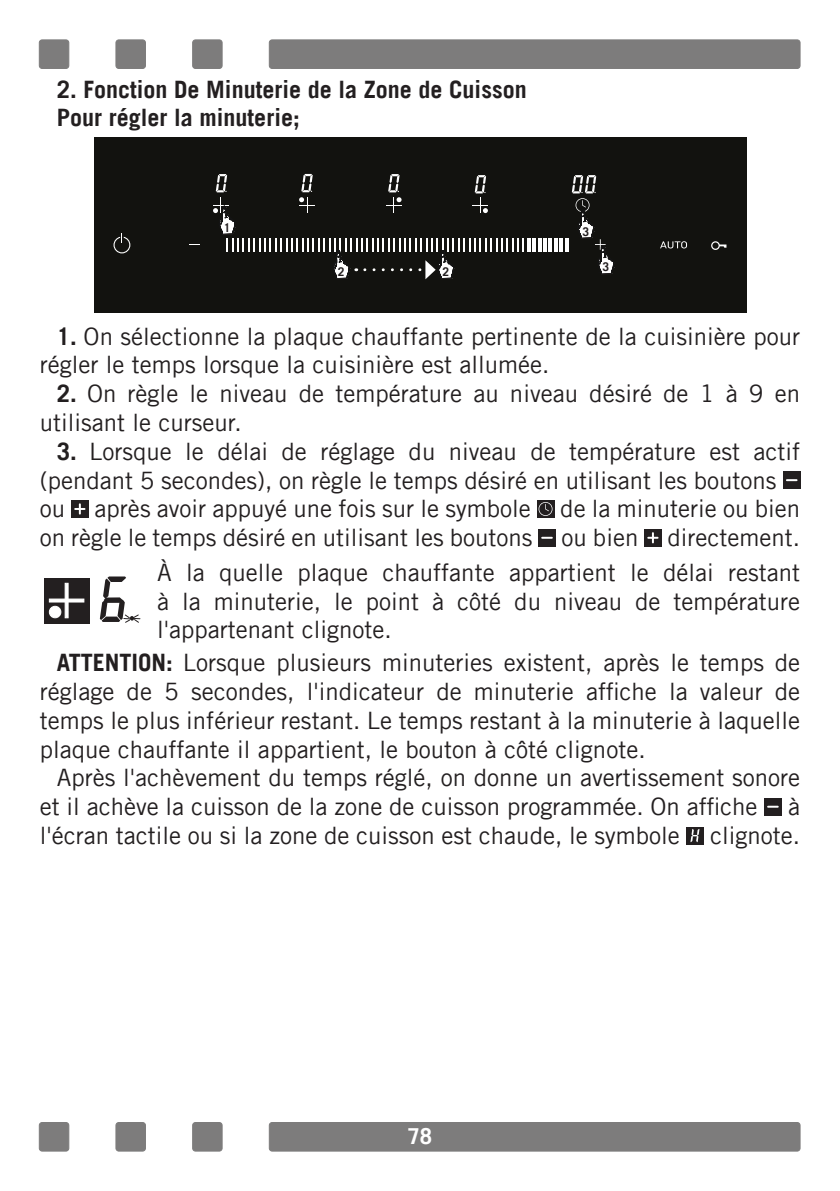
<style>
.page{position:relative;width:840px;height:1191px;background:#fff}
.page>*{position:absolute;margin:0;border:0;box-sizing:border-box;transform-origin:0 0}
.t1{font:24px/28.8px "Trade Gothic";color:#231f20}
.t2{font:700 24px "Trade Gothic";color:#231f20}
.t3{font:700 22px "Trade Gothic";color:#fff}
.t4{font:700 12px "Trade Gothic";color:#231f20}
.s1{font-weight:700}
</style>
<div class="page">
<div style="left:269px;top:40px;width:530px;height:28px;background:#7d7c7c;border-radius:3px"></div>
<div style="left:269px;top:40px;width:530px;height:29px;border:1px solid #7d7c7c;border-radius:3px"></div>
<div style="left:39px;top:40px;width:30px;height:28px;background:#7d7c7c;border-radius:3px"></div>
<div style="left:39px;top:40px;width:30px;height:29px;border:1px solid #7d7c7c;border-radius:3px"></div>
<div style="left:192px;top:40px;width:30px;height:28px;background:#7d7c7c;border-radius:3px"></div>
<div style="left:192px;top:40px;width:30px;height:29px;border:1px solid #7d7c7c;border-radius:3px"></div>
<div style="left:116px;top:40px;width:29px;height:28px;background:#7d7c7c;border-radius:3px"></div>
<div style="left:116px;top:40px;width:30px;height:29px;border:1px solid #7d7c7c;border-radius:3px"></div>
<div style="left:269px;top:1122px;width:530px;height:29px;background:#7d7c7c;border-radius:3px"></div>
<div style="left:269px;top:1122px;width:530px;height:29px;border:1px solid #7d7c7c;border-radius:3px"></div>
<div style="left:39px;top:1122px;width:30px;height:29px;background:#7d7c7c;border-radius:3px"></div>
<div style="left:39px;top:1122px;width:30px;height:29px;border:1px solid #7d7c7c;border-radius:3px"></div>
<div style="left:192px;top:1122px;width:30px;height:29px;background:#7d7c7c;border-radius:3px"></div>
<div style="left:192px;top:1122px;width:30px;height:29px;border:1px solid #7d7c7c;border-radius:3px"></div>
<div style="left:116px;top:1122px;width:29px;height:29px;background:#7d7c7c;border-radius:3px"></div>
<div style="left:116px;top:1122px;width:30px;height:29px;border:1px solid #7d7c7c;border-radius:3px"></div>
<div style="left:782px;top:471px;width:17px;height:17px;background:#231f20"></div>
<svg style="left:786px;top:479px;width:10px;height:2px"></svg>
<div style="left:71px;top:500px;width:17px;height:17px;background:#231f20"></div>
<svg style="left:75px;top:504px;width:9px;height:9px"></svg>
<div style="left:536px;top:500px;width:17px;height:17px;background:#231f20"></div>
<svg style="left:538px;top:502px;width:14px;height:14px"></svg>
<div style="left:538px;top:529px;width:17px;height:17px;background:#231f20"></div>
<svg style="left:542px;top:537px;width:9px;height:2px"></svg>
<div style="left:644px;top:529px;width:17px;height:17px;background:#231f20"></div>
<svg style="left:648px;top:533px;width:9px;height:9px"></svg>
<div style="left:764px;top:798px;width:17px;height:17px;background:#231f20"></div>
<svg style="left:767px;top:805px;width:10px;height:2px"></svg>
<div style="left:686px;top:827px;width:17px;height:17px;background:#231f20"></div>
<svg style="left:690px;top:829px;width:9px;height:13px"></svg>
<div style="left:94px;top:137px;width:652px;height:176px;background:#12120f"></div>
<svg style="left:660px;top:241px;width:26px;height:7px"></svg>
<svg style="left:113px;top:233px;width:17px;height:20px"></svg>
<svg style="left:711px;top:241px;width:15px;height:9px"></svg>
<svg style="left:213px;top:174px;width:400px;height:106px"></svg>
<div style="left:44px;top:577px;width:45px;height:46px;background:#231f20"></div>
<div style="left:49px;top:606px;width:12px;height:12px;background:#fff;border-radius:50%"></div>
<div style="left:49px;top:606px;width:12px;height:12px;border:1px solid #fff;border-radius:50%"></div>
<div style="left:65px;top:583px;width:3px;height:35px;background:#fff;border:1px solid #fff"></div>
<hr style="left:49px;top:599px;width:35px;height:3px;background:#fff">
<svg style="left:100px;top:576px;width:40px;height:47px"></svg>
<p class="t2" style="left:57px;top:74px;width:471px">2. Fonction De Minuterie de la Zone de Cuisson</p>
<p class="t2" style="left:57px;top:103px;width:244px">Pour régler la minuterie;</p>
<p class="t4" style="left:224px;top:220px;width:8px">1</p>
<p class="t4" style="left:338px;top:264px;width:8px">2</p>
<p class="t4" style="left:442px;top:264px;width:8px">2</p>
<p class="t4" style="left:582px;top:224px;width:8px">3</p>
<p class="t4" style="left:602px;top:260px;width:8px">3</p>
<p class="t1" style="left:40px;top:321px;width:761px;text-indent:17px"><span class="s1">1.</span> On sélectionne la plaque chauffante pertinente de la cuisinière pour régler le temps lorsque la cuisinière est allumée.</p>
<p class="t1" style="left:40px;top:379px;width:761px;text-indent:17px"><span class="s1">2.</span> On règle le niveau de température au niveau désiré de 1 à 9 en utilisant le curseur.</p>
<p class="t1" style="left:40px;top:436px;width:761px;text-indent:17px"><span class="s1">3.</span> Lorsque le délai de réglage du niveau de température est actif (pendant 5 secondes), on règle le temps désiré en utilisant les boutons ou après avoir appuyé une fois sur le symbole de la minuterie ou bien on règle le temps désiré en utilisant les boutons ou bien directement.</p>
<p class="t1" style="left:157px;top:557px;width:644px;text-align:justify">À la quelle plaque chauffante appartient le délai restant à la minuterie, le point à côté du niveau de température l'appartenant clignote.</p>
<p class="t1" style="left:40px;top:648px;width:761px;text-align:justify;text-indent:17px"><span class="s1">ATTENTION:</span> Lorsque plusieurs minuteries existent, après le temps de réglage de 5 secondes, l'indicateur de minuterie affiche la valeur de temps le plus inférieur restant. Le temps restant à la minuterie à laquelle plaque chauffante il appartient, le bouton à côté clignote.</p>
<p class="t1" style="left:40px;top:763px;width:761px;text-indent:17px">Après l'achèvement du temps réglé, on donne un avertissement sonore et il achève la cuisson de la zone de cuisson programmée. On affiche</p>
<p class="t1" style="left:787px;top:792px;width:13px">à</p>
<p class="t1" style="left:40px;top:820px;width:641px">l'écran tactile ou si la zone de cuisson est chaude, le symbole</p>
<p class="t1" style="left:709px;top:820px;width:91px">clignote.</p>
<p class="t3" style="left:407px;top:1123px;width:26px">78</p>
</div>
